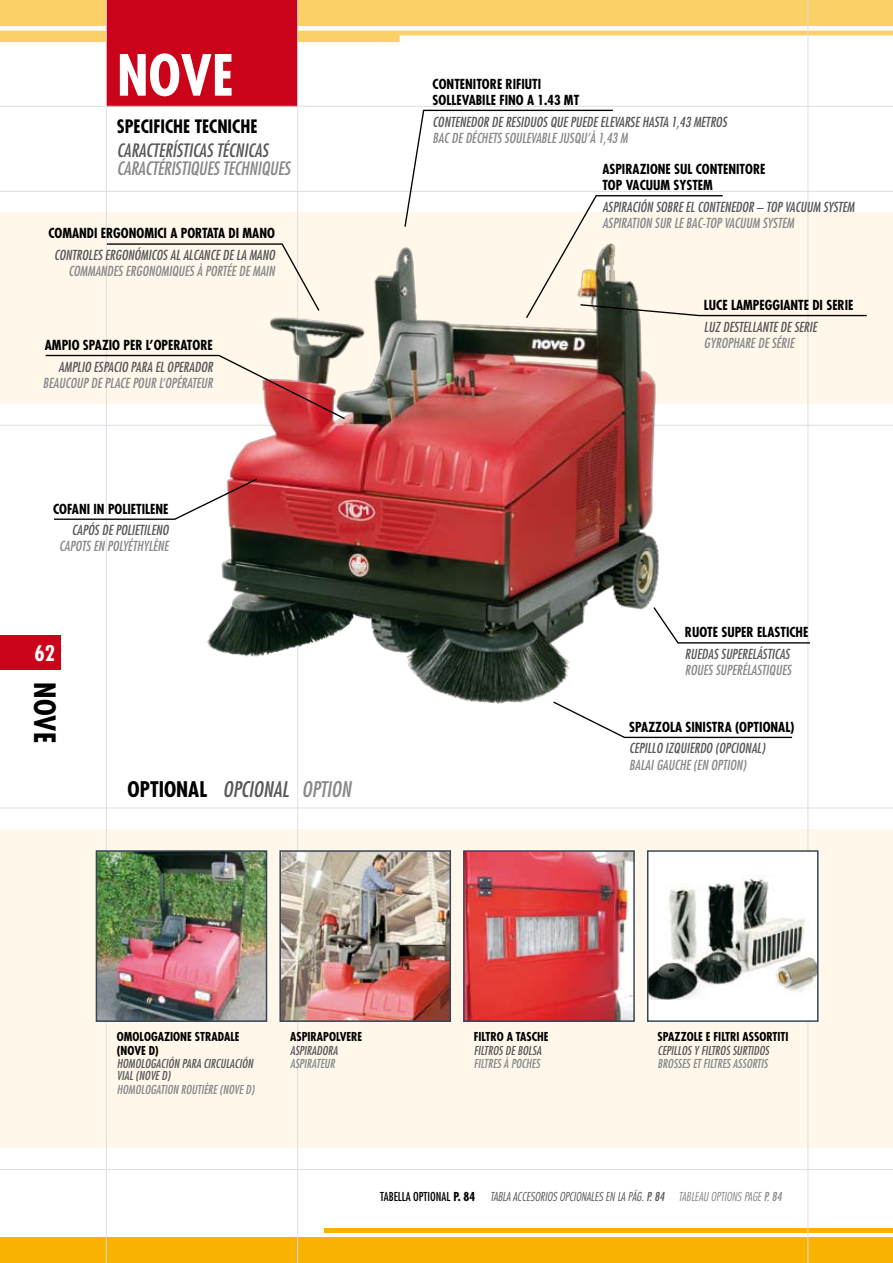
<style>
.page{position:relative;width:893px;height:1263px;background:#fff}
.page>*{position:absolute;margin:0;border:0;box-sizing:border-box;transform-origin:0 0}
.t1{font:700 condensed 55.2px "Futura";color:#fff}
.t2{font:700 condensed 28.65px "Futura";color:#000}
.t3{font:italic condensed 21px "Futura";color:#58585a}
.t4{font:700 condensed 21px "Futura";color:#000}
.t5{font:700 condensed 21px "Futura";color:#fff}
.t6{font:italic condensed 18px "Futura";color:#87888a}
.t7{font:italic condensed 18px "Futura";color:#58585a}
.t8{font:700 condensed 18px "Futura";color:#000}
.t9{font:italic condensed 13.5px "Futura";color:#58585a}
.t10{font:700 condensed 13.5px/16.2px "Futura";color:#000}
.t11{font:italic condensed 13.5px "Futura";color:#87888a}
.t12{font:italic condensed 12px/12px "Futura";color:#58585a}
.t13{font:700 condensed 12px "Futura";color:#000}
.t14{font:italic condensed 12px "Futura";color:#87888a}
.t15{font:italic 300 condensed 12px "Futura";color:#58585a}
.t16{font:condensed 12px "Futura";color:#000}
.t17{font:italic 300 condensed 12px "Futura";color:#87888a}
.s1{color:#87888a}
.s2{font-weight:700}
.s3{font-weight:300;font-style:italic;color:#58585a}
.s4{font-weight:400}
</style>
<div class="page">
<div style="left:0;top:829px;width:893px;height:319px;background:#fff7ea"></div>
<div style="left:0;top:1238px;width:893px;height:25px;background:#f9b200"></div>
<hr style="left:324px;top:1228px;width:569px;height:4px;background:#f9b200">
<div style="left:0;top:213px;width:893px;height:191px;background:#fff7ea"></div>
<div style="left:106px;top:0;width:192px;height:106px;background:#ca031a"></div>
<hr style="left:297px;top:0;width:1px;height:1263px;background:#dbdfe4">
<hr style="left:0;top:425px;width:893px;height:1px;background:#dbdfe4">
<hr style="left:0;top:807px;width:893px;height:1px;background:#dbdfe4">
<hr style="left:0;top:106px;width:893px;height:1px;background:#dbdfe4">
<hr style="left:0;top:1169px;width:893px;height:1px;background:#dbdfe4">
<hr style="left:0;top:191px;width:893px;height:1px;background:#dbdfe4">
<hr style="left:106px;top:0;width:1px;height:1263px;background:#dbdfe4">
<hr style="left:807px;top:0;width:1px;height:1263px;background:#dbdfe4">
<div style="left:0;top:636px;width:60px;height:34px;background:#ca031a"></div>
<svg style="left:0;top:0;width:893px;height:42px"></svg>
<img style="left:99px;top:853px;width:165px;height:166px">
<div style="left:96px;top:850px;width:171px;height:172px;border:2px solid #364658"></div>
<img style="left:282px;top:853px;width:166px;height:166px">
<div style="left:279px;top:850px;width:172px;height:172px;border:2px solid #364658"></div>
<div style="left:648px;top:851px;width:170px;height:170px;background:#fff"></div>
<img style="left:650px;top:877px;width:166px;height:122px">
<div style="left:647px;top:850px;width:172px;height:172px;border:2px solid #364658"></div>
<img style="left:207px;top:248px;width:453px;height:456px">
<img style="left:466px;top:853px;width:166px;height:166px">
<div style="left:463px;top:850px;width:172px;height:172px;border:2px solid #364658"></div>
<svg style="left:45px;top:354px;width:301px;height:66px"></svg>
<svg style="left:54px;top:477px;width:204px;height:43px"></svg>
<svg style="left:552px;top:700px;width:241px;height:39px"></svg>
<svg style="left:403px;top:109px;width:465px;height:211px"></svg>
<svg style="left:652px;top:606px;width:159px;height:38px"></svg>
<svg style="left:107px;top:243px;width:214px;height:69px"></svg>
<h1 class="t1" style="left:117px;top:41px;width:118px">NOVE</h1>
<h3 class="t8" style="left:117px;top:115px;width:9px">SPECIFICHE</h3>
<h3 class="t8" style="left:195px;top:115px;width:9px">TECNICHE</h3>
<h3 class="t7" style="left:117px;top:139px;width:15px">CARACTERÍSTICAS</h3>
<h3 class="t7" style="left:216px;top:139px;width:35px">TÉCNICAS</h3>
<h3 class="t6" style="left:117px;top:157px;width:14px">CARACTÉRISTIQUES</h3>
<h3 class="t6" style="left:222px;top:157px;width:43px">TECHNIQUES</h3>
<p class="t10" style="left:48px;top:225px;width:8px">COMANDI</p>
<p class="t10" style="left:101px;top:225px;width:8px">ERGONOMICI</p>
<p class="t10" style="left:170px;top:225px;width:18px">A PORTATA</p>
<p class="t10" style="left:229px;top:225px;width:23px">DI MANO</p>
<p class="t9" style="left:54px;top:247px;width:222px">CONTROLES ERGONÓMICOS AL ALCANCE DE LA MANO</p>
<p class="t11" style="left:68px;top:263px;width:208px">COMMANDES ERGONOMIQUES À PORTÉE DE MAIN</p>
<p class="t10" style="left:45px;top:337px;width:8px">AMPIO</p>
<p class="t10" style="left:83px;top:337px;width:8px">SPAZIO</p>
<p class="t10" style="left:123px;top:337px;width:38px">PER L’OPERATORE</p>
<p class="t9" style="left:59px;top:358px;width:156px">AMPLIO ESPACIO PARA EL OPERADOR</p>
<p class="t11" style="left:43px;top:375px;width:171px">BEAUCOUP DE PLACE POUR L’OPÉRATEUR</p>
<p class="t10" style="left:53px;top:501px;width:8px">COFANI</p>
<p class="t10" style="left:94px;top:501px;width:21px">IN POLIETILENE</p>
<p class="t9" style="left:72px;top:522px;width:98px">CAPÓS DE POLIETILENO</p>
<p class="t11" style="left:59px;top:538px;width:111px">CAPOTS EN POLYÉTHYLÈNE</p>
<h3 class="t5" style="left:34px;top:640px;width:22px">62</h3>
<h2 class="t2" style="left:62px;top:682px;width:62px;rotate:90deg">NOVE</h2>
<h3 class="t4" style="left:128px;top:776px;width:11px">OPTIONAL</h3>
<h3 class="t3" style="left:223px;top:777px;width:130px">OPCIONAL <span class="s1">OPTION</span></h3>
<p class="t10" style="left:433px;top:76px;width:8px">CONTENITORE</p>
<p class="t10" style="left:433px;top:76px;width:148px;text-align:center">RIFIUTI<br>SOLLEVABILE FINO A 1.43 MT</p>
<p class="t9" style="left:433px;top:114px;width:145px">CONTENEDOR DE RESIDUOS QUE PUEDE</p>
<p class="t9" style="left:600px;top:114px;width:6px">ELEVARSE</p>
<p class="t9" style="left:642px;top:114px;width:13px">HASTA</p>
<p class="t9" style="left:671px;top:114px;width:29px">1,43 METROS</p>
<p class="t11" style="left:433px;top:130px;width:78px">BAC DE DÉCHETS SOULEVABLE</p>
<p class="t11" style="left:559px;top:130px;width:7px">JUSQU</p>
<p class="t11" style="left:587px;top:130px;width:42px">’À 1,43 M</p>
<p class="t10" style="left:602px;top:161px;width:8px">ASPIRAZIONE</p>
<p class="t10" style="left:602px;top:161px;width:101px;text-indent:72px">SUL CONTENITORE<br>TOP VACUUM SYSTEM</p>
<p class="t9" style="left:602px;top:199px;width:254px">ASPIRACIÓN SOBRE EL CONTENEDOR – TOP VACUUM SYSTEM</p>
<p class="t11" style="left:602px;top:215px;width:193px">ASPIRATION SUR LE BAC-TOP VACUUM SYSTEM</p>
<p class="t10" style="left:704px;top:297px;width:7px">LUCE</p>
<p class="t10" style="left:731px;top:297px;width:8px">LAMPEGGIANTE</p>
<p class="t10" style="left:812px;top:297px;width:21px">DI SERIE</p>
<p class="t9" style="left:704px;top:318px;width:114px">LUZ DESTELLANTE DE SERIE</p>
<p class="t11" style="left:704px;top:335px;width:92px">GYROPHARE DE SÉRIE</p>
<p class="t10" style="left:685px;top:624px;width:8px">RUOTE</p>
<p class="t10" style="left:721px;top:624px;width:8px">SUPER</p>
<p class="t10" style="left:757px;top:624px;width:7px">ELASTICHE</p>
<p class="t9" style="left:685px;top:646px;width:106px">RUEDAS SUPERELÁSTICAS</p>
<p class="t11" style="left:685px;top:662px;width:108px">ROUES SUPERÉLASTIQUES</p>
<p class="t10" style="left:629px;top:719px;width:8px">SPAZZOLA</p>
<p class="t10" style="left:685px;top:719px;width:7px">SINISTRA</p>
<p class="t10" style="left:735px;top:719px;width:12px">(OPTIONAL</p>
<p class="t10" style="left:790px;top:719px;width:6px">)</p>
<p class="t9" style="left:629px;top:740px;width:137px">CEPILLO IZQUIERDO (OPCIONAL)</p>
<p class="t11" style="left:629px;top:756px;width:119px">BALAI GAUCHE (EN OPTION)</p>
<p class="t13" style="left:117px;top:1029px;width:8px">OMOLOGAZIONE</p>
<p class="t13" style="left:195px;top:1029px;width:7px">STRADALE</p>
<p class="t13" style="left:117px;top:1043px;width:43px">(NOVE D)</p>
<p class="t12" style="left:117px;top:1058px;width:138px">HOMOLOGACIÓN PARA CIRCULACIÓN<br>VIAL (NOVE</p>
<p class="t12" style="left:162px;top:1070px;width:10px">D)</p>
<p class="t14" style="left:117px;top:1082px;width:113px">HOMOLOGATION ROUTIÈRE (NOVE</p>
<p class="t14" style="left:245px;top:1082px;width:10px">D)</p>
<p class="t13" style="left:290px;top:1029px;width:7px">ASPIRAPOLVERE</p>
<p class="t12" style="left:290px;top:1044px;width:49px">ASPIRADORA</p>
<p class="t14" style="left:290px;top:1057px;width:46px">ASPIRATEUR</p>
<p class="t13" style="left:474px;top:1029px;width:6px">FILTRO</p>
<p class="t13" style="left:507px;top:1029px;width:16px">A TASCHE</p>
<p class="t12" style="left:474px;top:1044px;width:69px">FILTROS DE BOLSA</p>
<p class="t14" style="left:474px;top:1057px;width:68px">FILTRES À POCHES</p>
<p class="t13" style="left:658px;top:1029px;width:132px">SPAZZOLE E FILTRI ASSORTITI</p>
<p class="t12" style="left:658px;top:1044px;width:113px">CEPILLOS Y FILTROS SURTIDOS</p>
<p class="t14" style="left:658px;top:1057px;width:112px">BROSSES ET FILTRES ASSORTIS</p>
<p class="t16" style="left:380px;top:1189px;width:119px">TABELLA OPTIONAL <span class="s2">P. 84</span> <span class="s3">TABLA</span></p>
<p class="t15" style="left:513px;top:1189px;width:6px">ACCES</p>
<p class="t15" style="left:535px;top:1189px;width:52px">ORIOS OPCIONALES</p>
<p class="t15" style="left:606px;top:1189px;width:82px">EN LA PÁG. <span class="s4">P. 84</span> <span class="s1">TABLEA</span></p>
<p class="t17" style="left:703px;top:1189px;width:80px">U OPTIONS PA GE <span class="s4">P. 84</span></p>
</div>
